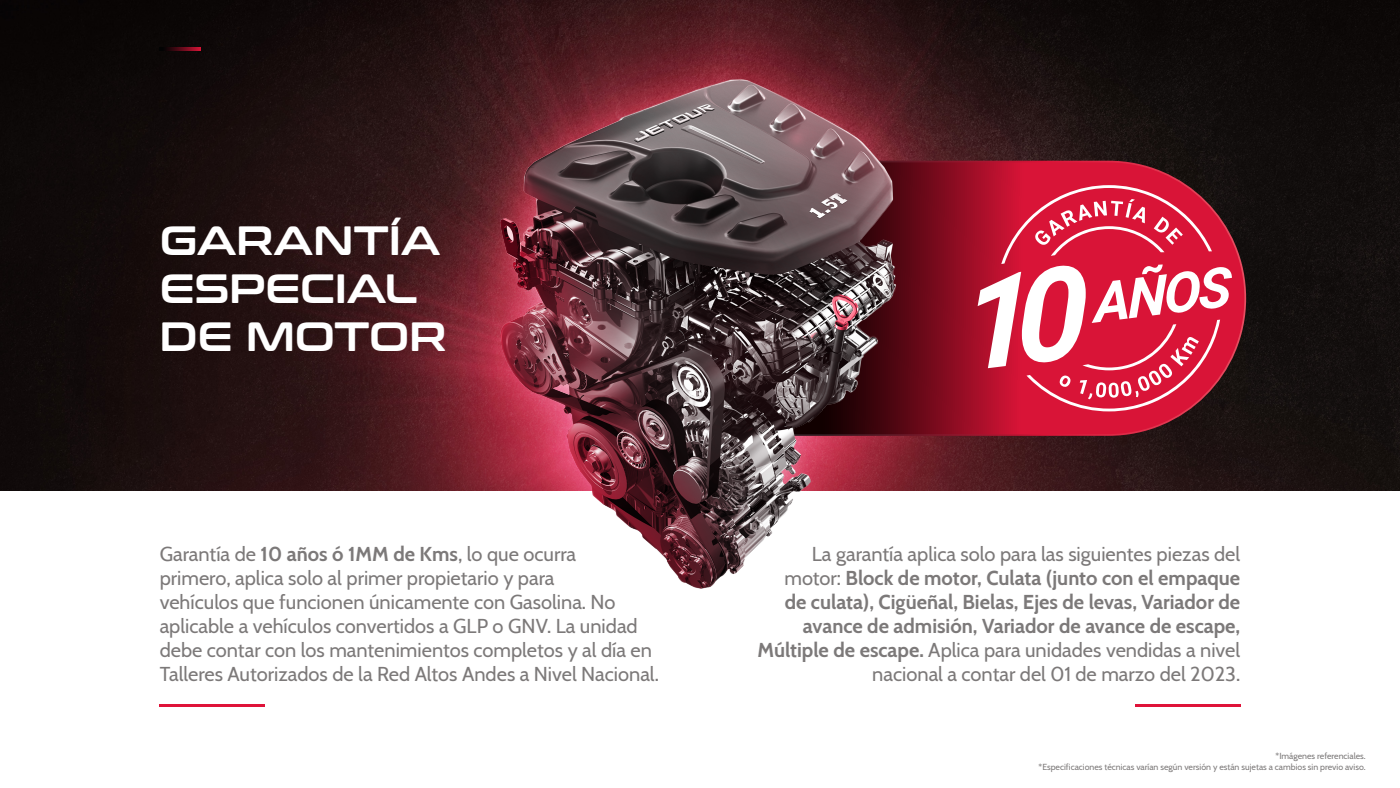
<style>
.page{position:relative;width:1400px;height:788px;background:#fff}
.page>*{position:absolute;margin:0;border:0;box-sizing:border-box;transform-origin:0 0}
.t1{font:40.86px/48.4px "Conthrax Sb";color:#fff}
.t2{font:20.04px/24.1px "Cabin";color:#7c7979}
.t3{font:700 20.04px/24.1px "Cabin";color:#7c7979;text-align:right}
.t4{font:8.75px/10.5px "Cabin";color:#7c7979;text-align:right}
.s1{font-weight:700}
.s2{font-weight:400}
</style>
<div class="page">
<img style="left:0;top:0;width:1400px;height:491px">
<svg style="left:1193px;top:160px;width:54px;height:276px;background:#3c1318"></svg>
<svg style="left:1193px;top:185px;width:39px;height:226px;background:#b33147"></svg>
<img style="left:183px;top:12px;width:1010px;height:577px">
<svg style="left:160px;top:48px;width:41px;height:3px"></svg>
<hr style="left:160px;top:704px;width:105px;height:3px;background:#df1339">
<hr style="left:1135px;top:704px;width:105px;height:3px;background:#df1339">
<h1 class="t1" style="left:160px;top:213px;width:288px">GARANTÍA<br>ESPECIAL<br>DE MOTOR</h1>
<p class="t2" style="left:160px;top:540px;width:501px">Garantía de <span class="s1">10 años ó 1MM de Kms</span>, lo que ocurra<br>primero, aplica solo al primer propietario y para<br>vehículos que funcionen únicamente con Gasolina. No aplicable a vehículos convertidos a GLP o GNV. La unidad debe contar con los mantenimientos completos y al día en Talleres Autorizados de la Red Altos Andes a Nivel Nacional.</p>
<p class="t3" style="left:758px;top:540px;width:484px"><span class="s2">La garantía aplica solo para las siguientes piezas del motor:</span> Block de motor, Culata (junto con el empaque<br>de culata), Cigüeñal, Bielas, Ejes de levas, Variador de avance de admisión, Variador de avance de escape, Múltiple de escape. <span class="s2">Aplica para unidades vendidas a nivel nacional a contar del 01 de marzo del 2023.</span></p>
<p class="t4" style="left:1039px;top:750px;width:329px">*Imágenes referenciales.<br>*Especificaciones técnicas varían según versión y están sujetas a cambios sin previo aviso.</p>
</div>
